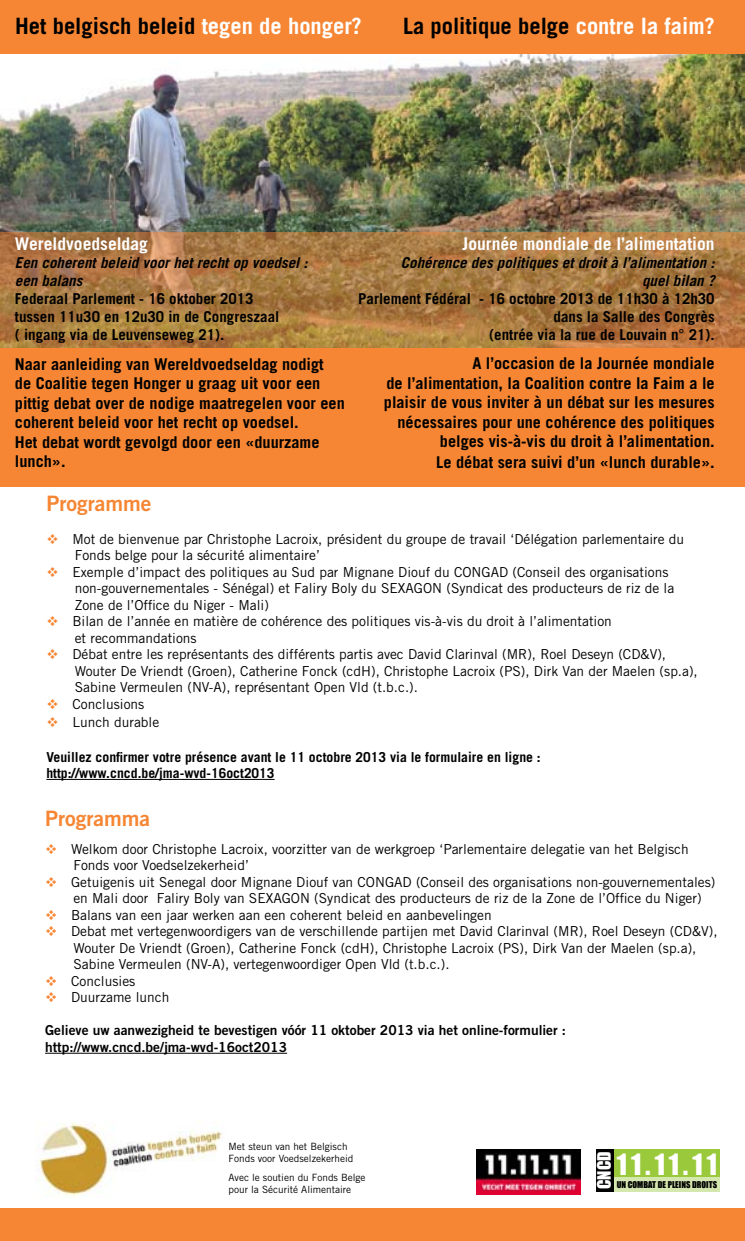
<style>
.page{position:relative;width:745px;height:1241px;background:#fff}
.page>*{position:absolute;margin:0;border:0;box-sizing:border-box;transform-origin:0 0}
.t1{font:27px "Impact";color:#fff}
.t2{font:700 22.5px "Trade Gothic LT Std";color:#000}
.t3{font:21.25px "Trade Gothic LT Std Bd 2";color:#f68633}
.t4{font:700 17.5px "Trade Gothic LT Std";color:#fff}
.t5{font:17px "Impact";color:#fff}
.t6{font:700 16.25px/19.5px "Trade Gothic LT Std";color:#000;text-align:right}
.t7{font:700 15px/18px "Trade Gothic LT Std";color:#000}
.t8{font:italic 700 15px/18px "Trade Gothic LT Std";color:#000}
.t9{font:13.75px/16.5px "Trade Gothic LT Std";color:#000}
.t10{font:13.75px/16.5px "Trade Gothic LT Std Bd 2";color:#000}
.t11{font:700 13.75px/16.5px "Trade Gothic LT Std";color:#000}
.t12{font:10px/12px "Trade Gothic LT Std";color:#000}
.t13{font:8.62px "Impact";color:#000}
.s1{color:#fff}
.s2{color:#f68633}
</style>
<div class="page">
<div style="left:0;top:1207px;width:744px;height:33px;background:#f68633"></div>
<img style="left:38px;top:1121px;width:185px;height:75px">
<div style="left:0;top:347px;width:744px;height:139px;background:#f68633"></div>
<img style="left:0;top:53px;width:744px;height:179px">
<div style="left:0;top:0;width:744px;height:53px;background:#f68633"></div>
<svg style="left:0;top:232px;width:744px;height:115px;background:#ac7b43"></svg>
<hr style="left:45px;top:1052px;width:242px;height:1px;background:#000">
<hr style="left:46px;top:779px;width:228px;height:1px;background:#000">
<img style="left:476px;top:1149px;width:104px;height:44px">
<div style="left:613px;top:1148px;width:106px;height:29px;background:#9aca3c"></div>
<div style="left:613px;top:1177px;width:106px;height:14px;background:#d4e7ae"></div>
<div style="left:595px;top:1148px;width:18px;height:43px;background:#000"></div>
<h2 class="t2" style="left:15px;top:12px;width:348px">Het belgisch beleid <span class="s1">tegen de honger?</span></h2>
<h2 class="t2" style="left:403px;top:12px;width:313px">La politique belge <span class="s1">contre la faim?</span></h2>
<p class="t4" style="left:15px;top:233px;width:134px">Wereldvoedseldag</p>
<p class="t8" style="left:15px;top:254px;width:294px">Een coherent beleid voor het recht op voedsel : een balans</p>
<p class="t7" style="left:15px;top:289px;width:266px">Federaal Parlement - 16 oktober 2013 tussen 11u30 en 12u30 in de Congreszaal ( ingang via de Leuvenseweg 21).</p>
<p class="t6" style="left:15px;top:354px;width:331px;text-align:left">Naar aanleiding van Wereldvoedseldag nodigt<br>de Coalitie tegen Honger u graag uit voor een pittig debat over de nodige maatregelen voor een coherent beleid voor het recht op voedsel.<br>Het debat wordt gevolgd door een «duurzame lunch».</p>
<p class="t4" style="left:462px;top:233px;width:253px">Journée mondiale de l’alimentation</p>
<p class="t8" style="left:400px;top:254px;width:315px;text-align:right">Cohérence des politiques et droit à l’alimentation : quel bilan ?</p>
<p class="t7" style="left:358px;top:289px;width:357px;text-align:right">Parlement Fédéral - 16 octobre 2013 de 11h30 à 12h30 dans la Salle des Congrès<br>(entrée via la rue de Louvain n° 21).</p>
<p class="t6" style="left:383px;top:353px;width:332px">A l’occasion de la Journée mondiale<br>de l’alimentation, la Coalition contre la Faim a le plaisir de vous inviter à un débat sur les mesures nécessaires pour une cohérence des politiques belges vis-à-vis du droit à l’alimentation.</p>
<p class="t6" style="left:436px;top:452px;width:280px">Le débat sera suivi d’un «lunch durable».</p>
<h3 class="t3" style="left:46px;top:490px;width:107px">Programme</h3>
<p class="t9" style="left:75px;top:530px;width:610px;text-indent:-28px"><span class="s2">❖</span> Mot de bienvenue par Christophe Lacroix, président du groupe de travail ‘Délégation parlementaire du<br>Fonds belge pour la sécurité alimentaire’</p>
<p class="t9" style="left:75px;top:563px;width:600px;text-indent:-28px"><span class="s2">❖</span> Exemple d’impact des politiques au Sud par Mignane Diouf du CONGAD (Conseil des organisations non-gouvernementales - Sénégal) et Faliry Boly du SEXAGON (Syndicat des producteurs de riz de la<br>Zone de l’Office du Niger - Mali)</p>
<p class="t9" style="left:75px;top:613px;width:538px;text-indent:-28px"><span class="s2">❖</span> Bilan de l’année en matière de cohérence des politiques vis-à-vis du droit à l’alimentation et recommandations</p>
<p class="t9" style="left:75px;top:646px;width:624px;text-indent:-28px"><span class="s2">❖</span> Débat entre les représentants des différents partis avec David Clarinval (MR), Roel Deseyn (CD&amp;V),<br>Wouter De Vriendt (Groen), Catherine Fonck (cdH), Christophe Lacroix (PS), Dirk Van der Maelen (sp.a),<br>Sabine Vermeulen (NV-A), représentant Open Vld (t.b.c.).</p>
<p class="t9" style="left:46px;top:695px;width:99px"><span class="s2">❖</span> Conclusions</p>
<p class="t9" style="left:46px;top:713px;width:114px"><span class="s2">❖</span> Lunch durable</p>
<p class="t11" style="left:46px;top:748px;width:495px">Veuillez confirmer votre présence avant le 11 octobre 2013 via le formulaire en ligne : http://www.cncd.be/jma-wvd-16oct2013</p>
<h3 class="t3" style="left:45px;top:805px;width:107px">Programma</h3>
<p class="t9" style="left:73px;top:840px;width:616px;text-indent:-28px"><span class="s2">❖</span> Welkom door Christophe Lacroix, voorzitter van de werkgroep ‘Parlementaire delegatie van het Belgisch<br>Fonds voor Voedselzekerheid’</p>
<p class="t9" style="left:73px;top:873px;width:643px;text-indent:-28px"><span class="s2">❖</span> Getuigenis uit Senegal door Mignane Diouf van CONGAD (Conseil des organisations non-gouvernementales) en Mali door Faliry Boly van SEXAGON (Syndicat des producteurs de riz de la Zone de l’Office du Niger)</p>
<p class="t9" style="left:45px;top:906px;width:448px"><span class="s2">❖</span> Balans van een jaar werken aan een coherent beleid en aanbevelingen</p>
<p class="t9" style="left:73px;top:922px;width:645px;text-indent:-28px"><span class="s2">❖</span> Debat met vertegenwoordigers van de verschillende partijen met David Clarinval (MR), Roel Deseyn (CD&amp;V),<br>Wouter De Vriendt (Groen), Catherine Fonck (cdH), Christophe Lacroix (PS), Dirk Van der Maelen (sp.a),<br>Sabine Vermeulen (NV-A), vertegenwoordiger Open Vld (t.b.c.).</p>
<p class="t9" style="left:45px;top:972px;width:92px"><span class="s2">❖</span> Conclusies</p>
<p class="t9" style="left:45px;top:988px;width:126px"><span class="s2">❖</span> Duurzame lunch</p>
<p class="t10" style="left:45px;top:1021px;width:522px">Gelieve uw aanwezigheid te bevestigen vóór 11 oktober 2013 via het online-formulier : http://www.cncd.be/jma-wvd-16oct2013</p>
<p class="t12" style="left:228px;top:1140px;width:126px">Met steun van het Belgisch<br>Fonds voor Voedselzekerheid</p>
<p class="t12" style="left:228px;top:1170px;width:138px">Avec le soutien du Fonds Belge pour la Sécurité Alimentaire</p>
<p class="t5" style="left:590px;top:1188px;width:39px;rotate:-90deg">CNCD</p>
<h1 class="t1" style="left:616px;top:1142px;width:101px">11.11.11</h1>
<p class="t13" style="left:616px;top:1177px;width:102px">UN COMBAT DE PLEINS DROITS</p>
</div>
